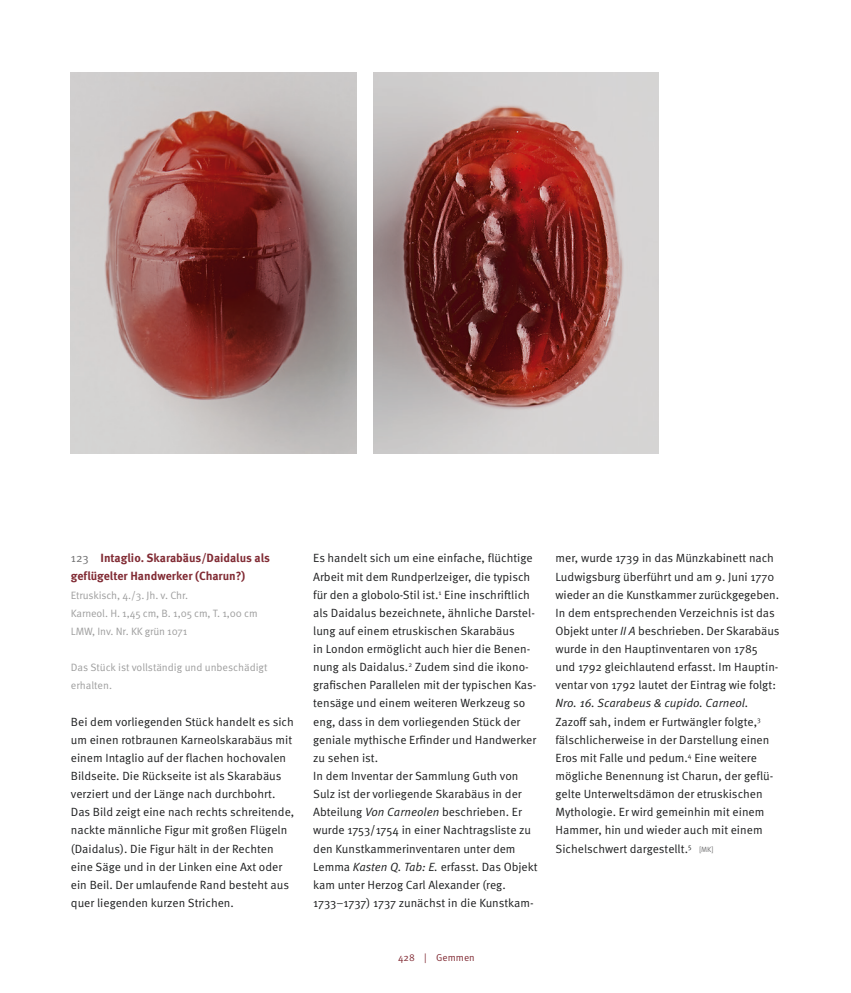
<style>
.page{position:relative;width:851px;height:993px;background:#fff}
.page>*{position:absolute;margin:0;border:0;box-sizing:border-box;transform-origin:0 0}
.t1{font:11.88px/18.1px "Meta Pro Norm 2";color:#1d1e1f}
.t2{font:11.88px/18.1px "Meta Pro Bold 2";color:#812b34}
.t3{font:11.88px "Meta Pro Norm Ita";color:#1d1e1f}
.t4{font:10.62px/18.1px "Meta Pro Norm 2";letter-spacing:-.01em;color:#9e9e9e}
.t5{font:10px "Meta Pro Norm 2";color:#812b34}
.s1{font-family:"Meta Pro Norm 2";color:#707071}
.s2{font-family:"Meta Pro Norm Ita"}
.s3{font-size:7.5px;color:#707071}
</style>
<div class="page">
<img style="left:71px;top:72px;width:285px;height:381px">
<img style="left:374px;top:72px;width:284px;height:381px">
<p class="t2" style="left:71px;top:548px;width:200px"><span class="s1">123</span> Intaglio. Skarabäus/Daidalus als geflügelter Handwerker (Charun?)</p>
<p class="t4" style="left:71px;top:585px;width:188px">Etruskisch, 4./3. Jh. v. Chr.<br>Karneol. H. 1,45 cm, B. 1,05 cm, T. 1,00 cm<br>LMW, Inv. Nr. KK grün 1071</p>
<p class="t4" style="left:71px;top:657px;width:198px">Das Stück ist vollständig und unbeschädigt erhalten.</p>
<p class="t1" style="left:71px;top:711px;width:225px">Bei dem vorliegenden Stück handelt es sich um einen rotbraunen Karneolskarabäus mit einem Intaglio auf der flachen hochovalen Bildseite. Die Rückseite ist als Skarabäus verziert und der Länge nach durchbohrt.<br>Das Bild zeigt eine nach rechts schreitende, nackte männliche Figur mit großen Flügeln (Daidalus). Die Figur hält in der Rechten eine Säge und in der Linken eine Axt oder ein Beil. Der umlaufende Rand besteht aus quer liegenden kurzen Strichen.</p>
<p class="t1" style="left:313px;top:548px;width:226px">Es handelt sich um eine einfache, flüchtige Arbeit mit dem Rundperlzeiger, die typisch für den a globolo-Stil ist.<sup>1</sup> Eine inschriftlich als Daidalus bezeichnete, ähnliche Darstel&shy;lung auf einem etruskischen Skarabäus<br>in London ermöglicht auch hier die Benen&shy;nung als Daidalus.<sup>2</sup> Zudem sind die ikono&shy;grafischen Parallelen mit der typischen Kas&shy;tensäge und einem weiteren Werkzeug so eng, dass in dem vorliegenden Stück der geniale mythische Erfinder und Handwerker zu sehen ist.<br>In dem Inventar der Sammlung Guth von Sulz ist der vorliegende Skarabäus in der Abteilung <span class="s2">Von Carneolen</span> beschrieben. Er wurde 1753/1754 in einer Nachtragsliste zu den Kunstkammerinventaren unter dem Lemma <span class="s2">Kasten Q. Tab: E.</span> erfasst. Das Objekt kam unter Herzog Carl Alexander (reg.<br>1733–1737) 1737 zunächst in die Kunstkam-</p>
<p class="t5" style="left:398px;top:950px;width:78px">428 | Gemmen</p>
<p class="t1" style="left:555px;top:548px;width:225px">mer, wurde 1739 in das Münzkabinett nach Ludwigsburg überführt und am 9. Juni 1770 wieder an die Kunstkammer zurückgegeben.<br>In dem entsprechenden Verzeichnis ist das Objekt unter <span class="s2">II A</span> beschrieben. Der Skarabäus wurde in den Hauptinventaren von 1785 und 1792 gleichlautend erfasst. Im Hauptin&shy;ventar von 1792 lautet der Eintrag wie folgt:</p>
<p class="t3" style="left:555px;top:694px;width:194px">Nro. 16. Scarabeus &amp; cupido. Carneol.</p>
<p class="t1" style="left:555px;top:711px;width:219px">Zazoff sah, indem er Furtwängler folgte,<sup>3 </sup>fälschlicherweise in der Darstellung einen Eros mit Falle und pedum.<sup>4</sup> Eine weitere mögliche Benennung ist Charun, der geflü&shy;gelte Unterweltsdämon der etruskischen Mythologie. Er wird gemeinhin mit einem Hammer, hin und wieder auch mit einem Sichelschwert dargestellt.<sup>5</sup> <span class="s3">[MK]</span></p>
</div>
